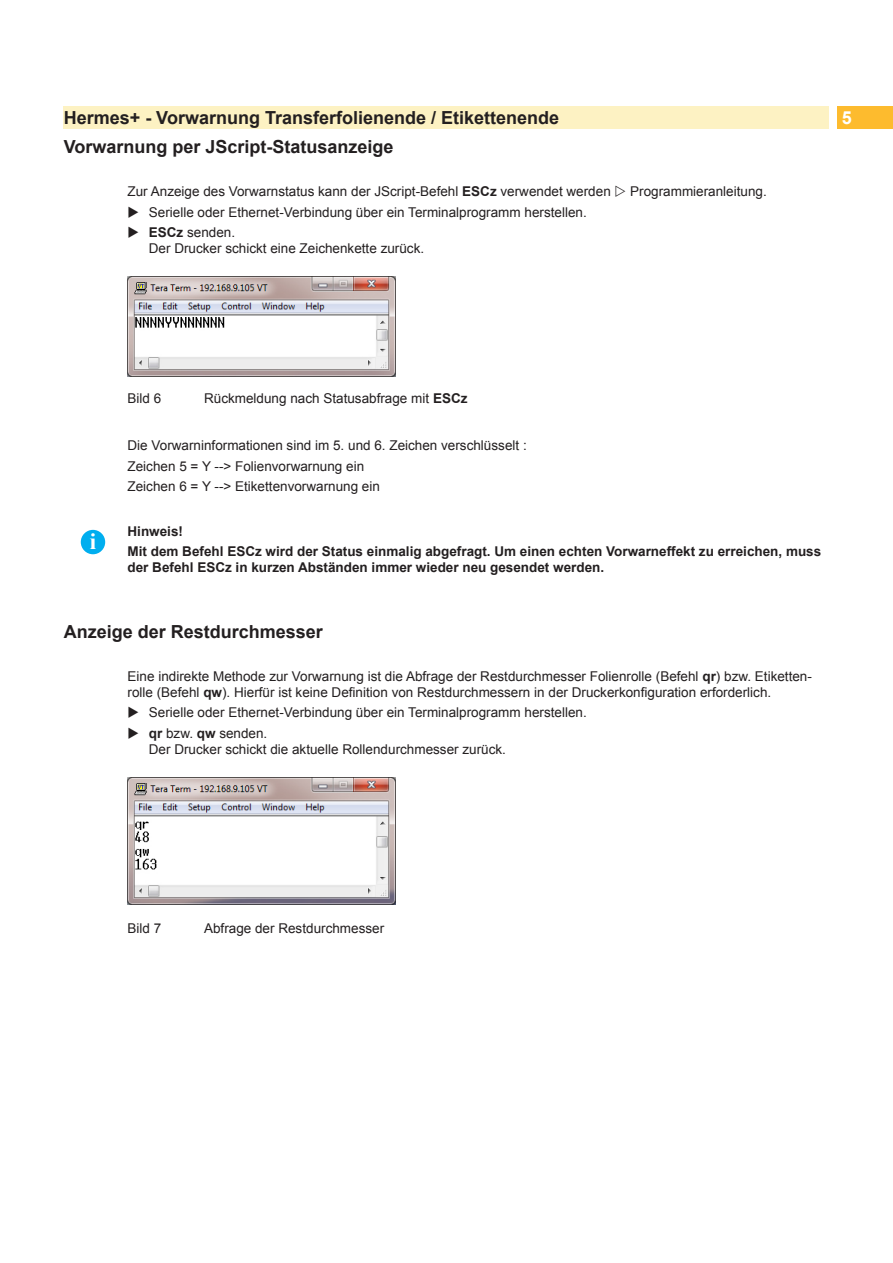
<style>
.page{position:relative;width:893px;height:1263px;background:#fff}
.page>*{position:absolute;margin:0;border:0;box-sizing:border-box;transform-origin:0 0}
.t1{font:700 22.95px "Times New Roman";color:#fff}
.Ueber2{font:700 18px "Arial";color:#231f20}
.Ueb2{font:700 18px "Arial";color:#231f20}
.t2{font:700 18px "Arial";color:#fff}
.Haupttext_eing{font:13.5px/16.2px "Arial";color:#231f20}
.Handlungsanweisung_e{font:13.5px/16.2px "Arial";color:#231f20}
.Haupttext_fett{font:700 13.5px/16.2px "Arial";color:#231f20}
.Bildunterschrift{font:13.5px "Arial";color:#231f20}
.s1{font-weight:700}
</style>
<div class="page">
<div style="left:64px;top:106px;width:765px;height:23px;background:#fdf2c3"></div>
<div style="left:838px;top:106px;width:55px;height:23px;background:#fdbb2e"></div>
<img style="left:128px;top:276px;width:267px;height:100px">
<div style="left:81px;top:530px;width:24px;height:24px;background:#00aeef;border-radius:50%"></div>
<img style="left:128px;top:777px;width:267px;height:127px">
<p class="Ueb2" style="left:64px;top:105px;width:497px">Hermes+ - Vorwarnung Transferfolienende / Etikettenende</p>
<p class="Ueber2" style="left:64px;top:135px;width:331px">Vorwarnung per JScript-Statusanzeige</p>
<p class="Haupttext_eing" style="left:128px;top:183px;width:485px">Zur Anzeige des Vorwarnstatus kann der JScript-Befehl <span class="s1">ESCz</span> verwendet werden</p>
<p class="Haupttext_eing" style="left:630px;top:183px;width:138px">Programmieranleitung.</p>
<p class="Handlungsanweisung_e" style="left:149px;top:204px;width:439px">Serielle oder Ethernet-Verbindung über ein Terminalprogramm herstellen.</p>
<p class="Handlungsanweisung_e" style="left:149px;top:224px;width:277px"><span class="s1">ESCz</span> senden.<br>Der Drucker schickt eine Zeichenkette zurück.</p>
<h2 class="t2" style="left:842px;top:106px;width:12px">5</h2>
<p class="t1" style="left:90px;top:525px;width:8px">i</p>
<p class="Bildunterschrift" style="left:128px;top:389px;width:35px">Bild 6</p>
<p class="Bildunterschrift" style="left:204px;top:389px;width:265px">Rückmeldung nach Statusabfrage mit <span class="s1">ESCz</span></p>
<p class="Haupttext_eing" style="left:128px;top:438px;width:401px">Die Vorwarninformationen sind im 5. und 6. Zeichen verschlüsselt :</p>
<p class="Haupttext_eing" style="left:128px;top:458px;width:238px">Zeichen 5 = Y --&gt; Folienvorwarnung ein</p>
<p class="Haupttext_eing" style="left:128px;top:478px;width:254px">Zeichen 6 = Y --&gt; Etikettenvorwarnung ein</p>
<p class="Haupttext_fett" style="left:128px;top:523px;width:57px">Hinweis!</p>
<p class="Haupttext_fett" style="left:128px;top:544px;width:695px">Mit dem Befehl ESCz wird der Status einmalig abgefragt. Um einen echten Vorwarneffekt zu erreichen, muss der Befehl ESCz in kurzen Abständen immer wieder neu gesendet werden.</p>
<p class="Ueber2" style="left:64px;top:620px;width:261px">Anzeige der Restdurchmesser</p>
<p class="Haupttext_eing" style="left:128px;top:668px;width:686px">Eine indirekte Methode zur Vorwarnung ist die Abfrage der Restdurchmesser Folienrolle (Befehl <span class="s1">qr</span>) bzw. Etiketten&shy;rolle (Befehl <span class="s1">qw</span>). Hierfür ist keine Definition von Restdurchmessern in der Druckerkonfiguration erforderlich.</p>
<p class="Handlungsanweisung_e" style="left:149px;top:705px;width:439px">Serielle oder Ethernet-Verbindung über ein Terminalprogramm herstellen.</p>
<p class="Handlungsanweisung_e" style="left:149px;top:725px;width:359px"><span class="s1">qr</span> bzw. <span class="s1">qw</span> senden.<br>Der Drucker schickt die aktuelle Rollendurchmesser zurück.</p>
<p class="Bildunterschrift" style="left:128px;top:919px;width:35px">Bild 7</p>
<p class="Bildunterschrift" style="left:204px;top:919px;width:182px">Abfrage der Restdurchmesser</p>
</div>
